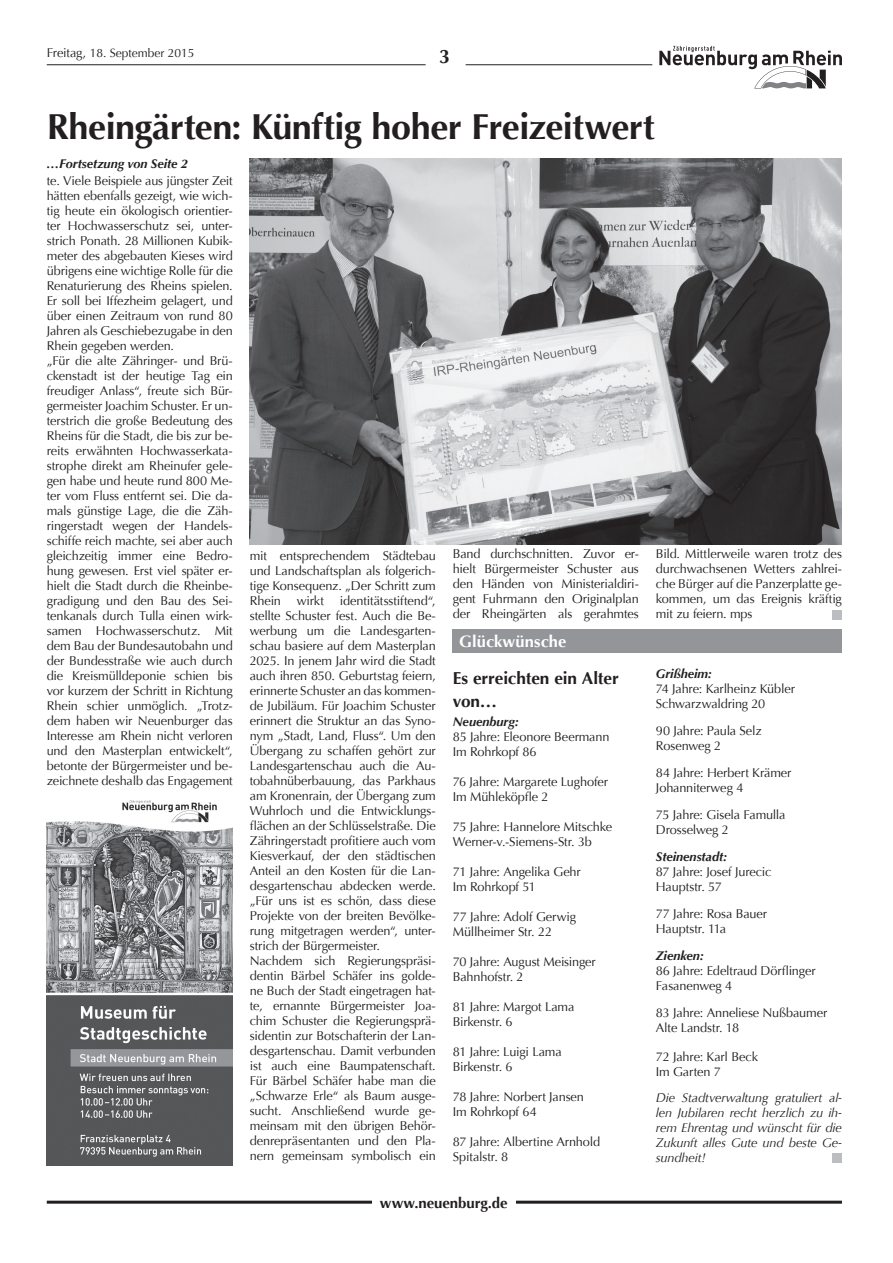
<style>
.page{position:relative;width:893px;height:1263px;background:#fff}
.page>*{position:absolute;margin:0;border:0;box-sizing:border-box;transform-origin:0 0}
.t1{font:700 36px "Optima";letter-spacing:-.015em;color:#231f20}
.t2{font:700 19.5px "Optima";color:#231f20}
.t3{font:700 17.25px/22.5px "Optima";letter-spacing:-.005em;color:#231f20}
.t4{font:700 16.5px "Optima";letter-spacing:.005em;color:#fff}
.t5{font:700 15px "Optima";letter-spacing:-.005em;color:#231f20}
.t6{font:12.75px/15px "Optima";letter-spacing:-.01em;color:#231f20}
.t7{font:italic 12.75px/15px "Optima";letter-spacing:-.01em;color:#231f20;text-align:justify}
.t8{font:italic 700 12.75px "Optima";letter-spacing:-.005em;color:#231f20}
.t9{font:12px "Optima";color:#231f20}
.s1{font-size:12.75px}
</style>
<div class="page">
<hr style="left:466px;top:64px;width:186px;height:1px;background:#231f20">
<hr style="left:47px;top:1201px;width:795px;height:3px;background:#231f20">
<hr style="left:47px;top:64px;width:379px;height:1px;background:#231f20">
<div style="left:372px;top:1193px;width:143px;height:18px;background:#fff"></div>
<svg style="left:659px;top:46px;width:183px;height:42px"></svg>
<img style="left:250px;top:159px;width:592px;height:385px">
<div style="left:453px;top:629px;width:389px;height:24px;background:#939598"></div>
<img style="left:47px;top:800px;width:186px;height:365px">
<div style="left:832px;top:610px;width:10px;height:10px;background:#bcbdc0"></div>
<div style="left:832px;top:1153px;width:10px;height:10px;background:#bcbdc0"></div>
<p class="t9" style="left:47px;top:46px;width:149px"><span class="s1">Freitag,</span> 18. September 2015</p>
<h2 class="t2" style="left:439px;top:45px;width:12px">3</h2>
<h1 class="t1" style="left:47px;top:106px;width:610px">Rheingärten: Künftig hoher Freizeitwert</h1>
<p class="t8" style="left:47px;top:156px;width:143px">…Fortsetzung von Seite 2</p>
<p class="t6" style="left:47px;top:174px;width:188px">te. Viele Beispiele aus jüngster Zeit hätten ebenfalls gezeigt, wie wich&shy;tig heute ein ökologisch orientier&shy;ter Hochwasserschutz sei, unter&shy;strich Ponath. 28 Millionen Kubik&shy;meter des abgebauten Kieses wird übrigens eine wichtige Rolle für die Renaturierung des Rheins spielen.<br>Er soll bei Iffezheim gelagert, und über einen Zeitraum von rund 80<br>Jahren als Geschiebezugabe in den Rhein gegeben werden.<br>„Für die alte Zähringer- und Brü&shy;ckenstadt ist der heutige Tag ein freudiger Anlass“, freute sich Bür&shy;germeister Joachim Schuster. Er un&shy;terstrich die große Bedeutung des Rheins für die Stadt, die bis zur be&shy;reits erwähnten Hochwasserkata&shy;strophe direkt am Rheinufer gele&shy;gen habe und heute rund 800 Me&shy;ter vom Fluss entfernt sei. Die da&shy;mals günstige Lage, die die Zäh&shy;ringerstadt wegen der Handels&shy;schiffe reich machte, sei aber auch gleichzeitig immer eine Bedro&shy;hung gewesen. Erst viel später er&shy;hielt die Stadt durch die Rheinbe&shy;gradigung und den Bau des Sei&shy;tenkanals durch Tulla einen wirk&shy;samen Hochwasserschutz. Mit dem Bau der Bundesautobahn und der Bundesstraße wie auch durch die Kreismülldeponie schien bis vor kurzem der Schritt in Richtung Rhein schier unmöglich. „Trotz&shy;dem haben wir Neuenburger das Interesse am Rhein nicht verloren und den Masterplan entwickelt“, betonte der Bürgermeister und be&shy;zeichnete deshalb das Engagement</p>
<p class="t6" style="left:250px;top:548px;width:188px">mit entsprechendem Städtebau und Landschaftsplan als folgerich&shy;tige Konsequenz. „Der Schritt zum<br>Rhein wirkt identitätsstiftend“, stellte Schuster fest. Auch die Be&shy;werbung um die Landesgarten&shy;schau basiere auf dem Masterplan<br>2025. In jenem Jahr wird die Stadt auch ihren 850. Geburtstag feiern, erinnerte Schuster an das kommen&shy;de Jubiläum. Für Joachim Schuster erinnert die Struktur an das Syno&shy;nym „Stadt, Land, Fluss“. Um den<br>Übergang zu schaffen gehört zur<br>Landesgartenschau auch die Au&shy;tobahnüberbauung, das Parkhaus am Kronenrain, der Übergang zum<br>Wuhrloch und die Entwicklungs&shy;flächen an der Schlüsselstraße. Die<br>Zähringerstadt profitiere auch vom<br>Kiesverkauf, der den städtischen<br>Anteil an den Kosten für die Lan&shy;desgartenschau abdecken werde. „Für uns ist es schön, dass diese<br>Projekte von der breiten Bevölke&shy;rung mitgetragen werden“, unter&shy;strich der Bürgermeister.<br>Nachdem sich Regierungspräsi&shy;dentin Bärbel Schäfer ins golde&shy;ne Buch der Stadt eingetragen hat&shy;te, ernannte Bürgermeister Joa&shy;chim Schuster die Regierungsprä&shy;sidentin zur Botschafterin der Lan&shy;desgartenschau. Damit verbunden ist auch eine Baumpatenschaft.<br>Für Bärbel Schäfer habe man die „Schwarze Erle“ als Baum ausge&shy;sucht. Anschließend wurde ge&shy;meinsam mit den übrigen Behör&shy;denrepräsentanten und den Pla&shy;nern gemeinsam symbolisch ein</p>
<p class="t6" style="left:453px;top:547px;width:188px;text-align:justify">Band durchschnitten. Zuvor er&shy;hielt Bürgermeister Schuster aus den Händen von Ministerialdiri&shy;gent Fuhrmann den Originalplan der Rheingärten als gerahmtes</p>
<p class="t4" style="left:459px;top:631px;width:109px">Glückwünsche</p>
<h3 class="t3" style="left:453px;top:668px;width:167px">Es erreichten ein Alter von…</h3>
<p class="t8" style="left:453px;top:714px;width:68px">Neuenburg:</p>
<p class="t6" style="left:453px;top:729px;width:158px">85 Jahre: Eleonore Beermann<br>Im Rohrkopf 86</p>
<p class="t6" style="left:453px;top:774px;width:157px">76 Jahre: Margarete Lughofer<br>Im Mühleköpfle 2</p>
<p class="t6" style="left:453px;top:819px;width:161px">75 Jahre: Hannelore Mitschke<br>Werner-v.-Siemens-Str. 3b</p>
<p class="t6" style="left:453px;top:864px;width:129px">71 Jahre: Angelika Gehr<br>Im Rohrkopf 51</p>
<p class="t6" style="left:453px;top:909px;width:125px">77 Jahre: Adolf Gerwig<br>Müllheimer Str. 22</p>
<p class="t6" style="left:453px;top:954px;width:144px">70 Jahre: August Meisinger<br>Bahnhofstr. 2</p>
<p class="t6" style="left:453px;top:999px;width:123px">81 Jahre: Margot Lama<br>Birkenstr. 6</p>
<p class="t6" style="left:453px;top:1044px;width:110px">81 Jahre: Luigi Lama<br>Birkenstr. 6</p>
<p class="t6" style="left:453px;top:1089px;width:133px">78 Jahre: Norbert Jansen<br>Im Rohrkopf 64</p>
<p class="t6" style="left:453px;top:1134px;width:149px">87 Jahre: Albertine Arnhold<br>Spitalstr. 8</p>
<p class="t5" style="left:380px;top:1194px;width:129px">www.neuenburg.de</p>
<p class="t6" style="left:656px;top:546px;width:188px;text-align:justify">Bild. Mittlerweile waren trotz des durchwachsenen Wetters zahlrei&shy;che Bürger auf die Panzerplatte ge&shy;kommen, um das Ereignis kräftig mit zu feiern. mps</p>
<p class="t8" style="left:656px;top:667px;width:58px">Grißheim:</p>
<p class="t6" style="left:656px;top:682px;width:141px">74 Jahre: Karlheinz Kübler<br>Schwarzwaldring 20</p>
<p class="t6" style="left:656px;top:724px;width:107px">90 Jahre: Paula Selz<br>Rosenweg 2</p>
<p class="t6" style="left:656px;top:766px;width:137px">84 Jahre: Herbert Krämer<br>Johanniterweg 4</p>
<p class="t6" style="left:656px;top:808px;width:131px">75 Jahre: Gisela Famulla<br>Drosselweg 2</p>
<p class="t8" style="left:656px;top:849px;width:73px">Steinenstadt:</p>
<p class="t6" style="left:656px;top:865px;width:117px">87 Jahre: Josef Jurecic<br>Hauptstr. 57</p>
<p class="t6" style="left:656px;top:907px;width:113px">77 Jahre: Rosa Bauer<br>Hauptstr. 11a</p>
<p class="t8" style="left:656px;top:948px;width:50px">Zienken:</p>
<p class="t6" style="left:656px;top:964px;width:161px">86 Jahre: Edeltraud Dörflinger<br>Fasanenweg 4</p>
<p class="t6" style="left:656px;top:1006px;width:173px">83 Jahre: Anneliese Nußbaumer<br>Alte Landstr. 18</p>
<p class="t6" style="left:656px;top:1049px;width:104px">72 Jahre: Karl Beck<br>Im Garten 7</p>
<p class="t7" style="left:656px;top:1090px;width:188px">Die Stadtverwaltung gratuliert al&shy;len Jubilaren recht herzlich zu ih&shy;rem Ehrentag und wünscht für die Zukunft alles Gute und beste Ge&shy;sundheit!</p>
</div>
